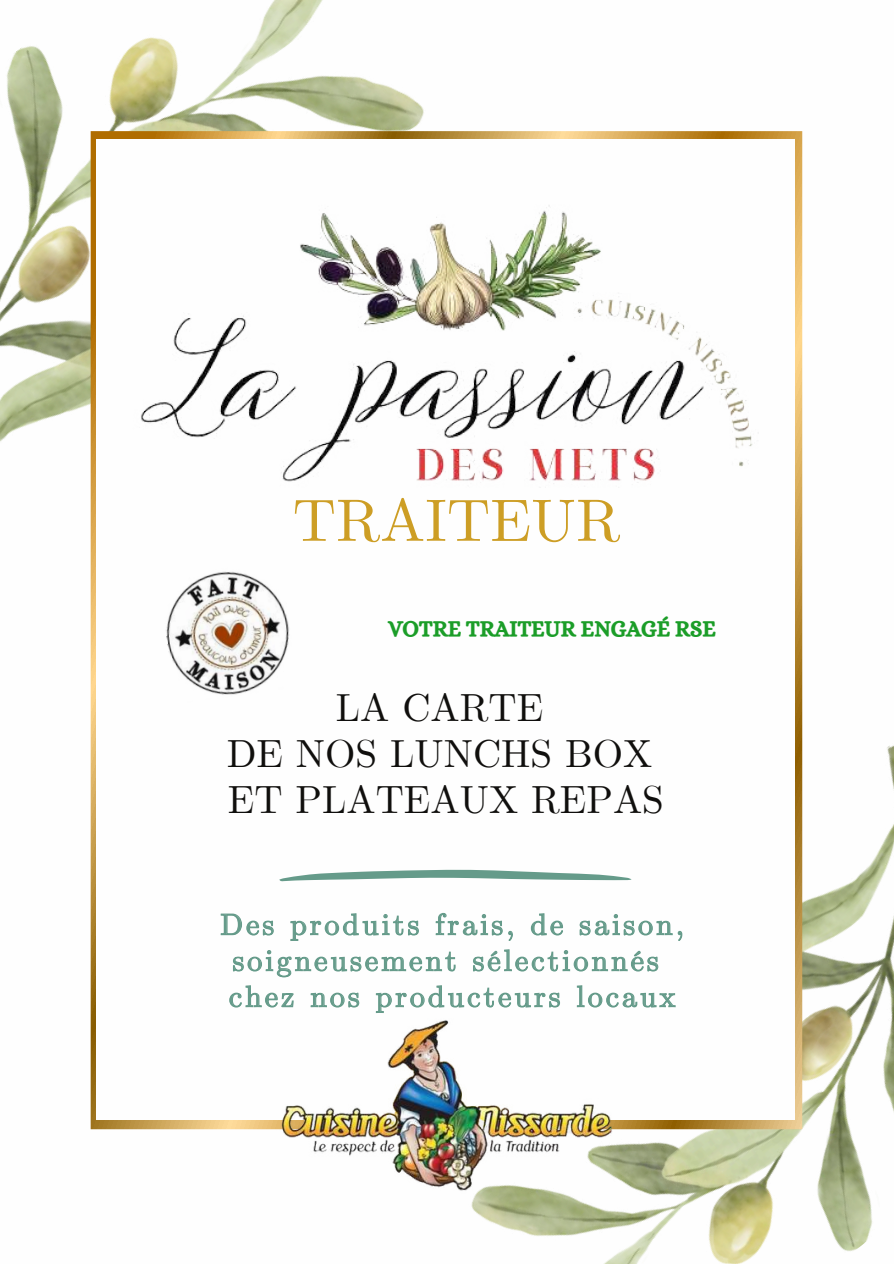
<style>
.page{position:relative;width:894px;height:1264px;background:#fff}
.page>*{position:absolute;margin:0;border:0;box-sizing:border-box;transform-origin:0 0}
.t1{font:60px "CMU Serif";color:#cd9e25}
.t2{font:39px/46.2px "CMU Serif";color:#100f0d;text-align:center}
.t3{font:30px/36px "CMU Serif";letter-spacing:.1em;color:#659b8a}
.t4{font:22.5px "CA Generated";color:#1b9d28}
</style>
<div class="page">
<img style="left:0;top:0;width:412px;height:442px">
<img style="left:497px;top:742px;width:396px;height:521px">
<div style="left:97px;top:139px;width:698px;height:980px;background:#fefefe"></div>
<img style="left:84px;top:98px;width:719px;height:512px">
<svg style="left:279px;top:869px;width:352px;height:12px"></svg>
<svg style="left:220px;top:912px;width:463px;height:29px"></svg>
<svg style="left:233px;top:949px;width:425px;height:29px"></svg>
<svg style="left:229px;top:985px;width:447px;height:23px"></svg>
<img style="left:269px;top:992px;width:357px;height:232px">
<img style="left:158px;top:558px;width:146px;height:137px">
<h1 class="t1" style="left:292px;top:485px;width:329px">TRAITEUR</h1>
<p class="t4" style="left:388px;top:615px;width:329px">VOTRE TRAITEUR ENGAGÉ RSE</p>
<h2 class="t2" style="left:226px;top:686px;width:438px">LA CARTE<br>DE NOS LUNCHS BOX<br>ET PLATEAUX REPAS</h2>
<p class="t3" style="left:220px;top:908px;width:465px">Des produits frais, de saison, soigneusement sélectionnés chez nos producteurs locaux</p>
</div>
